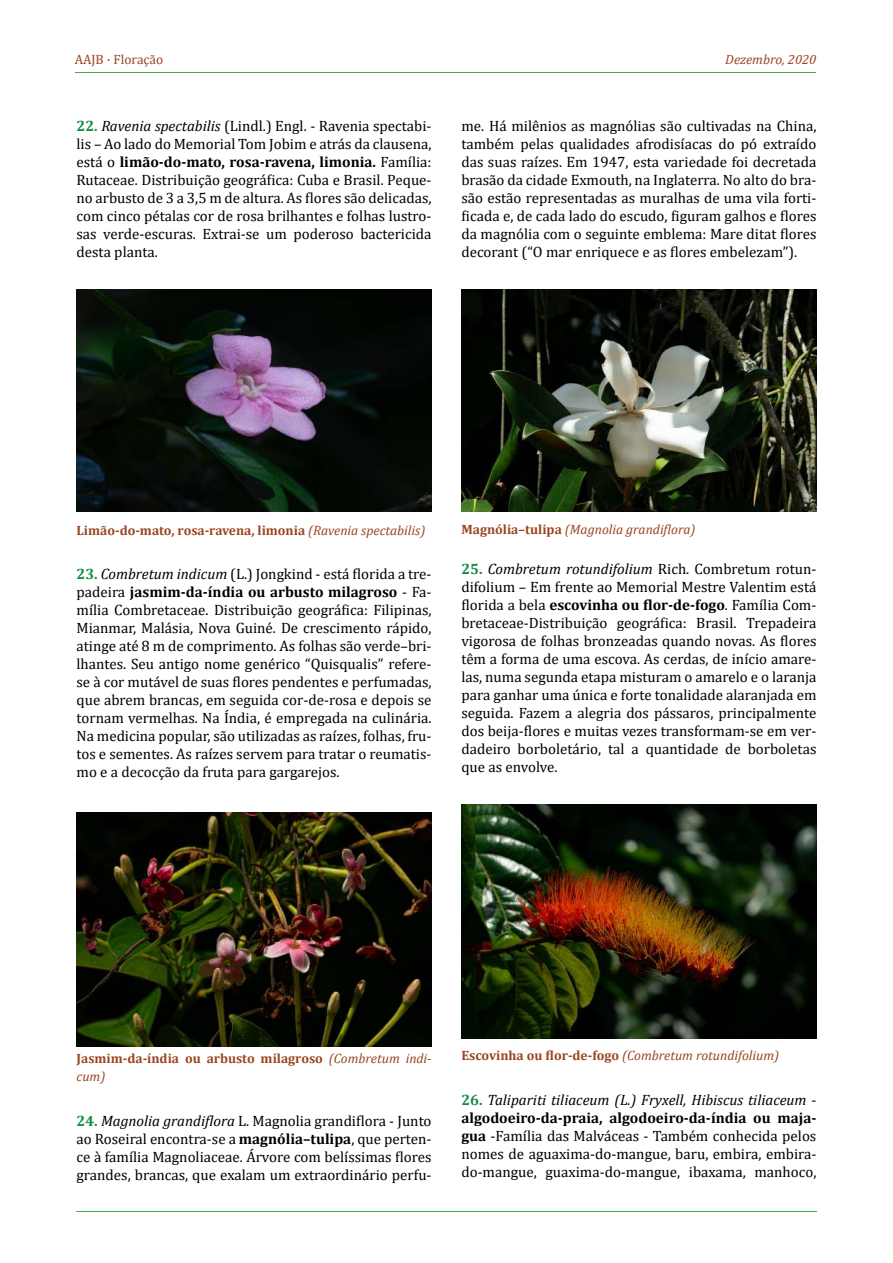
<style>
.page{position:relative;width:893px;height:1263px;background:#fff}
.page>*{position:absolute;margin:0;border:0;box-sizing:border-box;transform-origin:0 0}
.t1{font:15px/18px "Cambria";color:#000;text-align:justify}
.t2{font:700 13.5px/18px "Cambria";color:#9a4521}
.t3{font:italic 13.5px "Cambria";color:#9a4521}
.t4{font:13.5px "Cambria";color:#9a4521}
.s1{font-weight:700;color:#118b44}
.s2{font-style:italic}
.s3{font-weight:700}
.s4{font-weight:400;font-style:italic}
.s5{font-weight:700;font-style:normal}
</style>
<div class="page">
<hr style="left:76px;top:1211px;width:741px;height:1px;background:#40ae49">
<hr style="left:75px;top:72px;width:741px;height:1px;background:#40ae49">
<img style="left:77px;top:289px;width:355px;height:222px">
<img style="left:77px;top:812px;width:355px;height:234px">
<img style="left:461px;top:289px;width:355px;height:222px">
<img style="left:461px;top:804px;width:355px;height:234px">
<p class="t4" style="left:75px;top:51px;width:90px">AAJB · Floração</p>
<p class="t3" style="left:725px;top:50px;width:93px">Dezembro, 2020</p>
<p class="t1" style="left:77px;top:117px;width:357px"><span class="s1">22.</span> <span class="s2">Ravenia spectabilis</span> (Lindl.) Engl. - Ravenia spectabi&shy;lis – Ao lado do Memorial Tom Jobim e atrás da clausena, está o <span class="s3">limão-do-mato, rosa-ravena, limonia.</span> Família:<br>Rutaceae. Distribuição geográfica: Cuba e Brasil. Peque&shy;no arbusto de 3 a 3,5 m de altura. As flores são delicadas, com cinco pétalas cor de rosa brilhantes e folhas lustro&shy;sas verde-escuras. Extrai-se um poderoso bactericida desta planta.</p>
<p class="t1" style="left:461px;top:117px;width:357px">me. Há milênios as magnólias são cultivadas na China, também pelas qualidades afrodisíacas do pó extraído das suas raízes. Em 1947, esta variedade foi decretada brasão da cidade Exmouth, na Inglaterra. No alto do bra&shy;são estão representadas as muralhas de uma vila forti&shy;ficada e, de cada lado do escudo, figuram galhos e flores da magnólia com o seguinte emblema: Mare ditat flores decorant (“O mar enriquece e as flores embelezam”).</p>
<p class="t2" style="left:77px;top:521px;width:350px">Limão-do-mato, rosa-ravena, limonia <span class="s4">(Ravenia spectabilis)</span></p>
<p class="t1" style="left:77px;top:565px;width:357px"><span class="s1">23.</span> <span class="s2">Combretum indicum</span> (L.) Jongkind - está florida a tre&shy;padeira <span class="s3">jasmim-da-índia ou arbusto milagroso</span> - Fa&shy;mília Combretaceae. Distribuição geográfica: Filipinas, Mianmar, Malásia, Nova Guiné. De crescimento rápido, atinge até 8 m de comprimento. As folhas são verde–bri&shy;lhantes. Seu antigo nome genérico “Quisqualis” refere&shy;se à cor mutável de suas flores pendentes e perfumadas, que abrem brancas, em seguida cor-de-rosa e depois se tornam vermelhas. Na Índia, é empregada na culinária.<br>Na medicina popular, são utilizadas as raízes, folhas, fru&shy;tos e sementes. As raízes servem para tratar o reumatis&shy;mo e a decocção da fruta para gargarejos.</p>
<p class="t3" style="left:461px;top:520px;width:236px"><span class="s5">Magnólia–tulipa</span> (Magnolia grandiflora)</p>
<p class="t1" style="left:461px;top:560px;width:357px"><span class="s1">25.</span> <span class="s2">Combretum rotundifolium</span> Rich. Combretum rotun&shy;difolium – Em frente ao Memorial Mestre Valentim está florida a bela <span class="s3">escovinha ou flor-de-fogo</span>. Família Com&shy;bretaceae-Distribuição geográfica: Brasil. Trepadeira vigorosa de folhas bronzeadas quando novas. As flores têm a forma de uma escova. As cerdas, de início amare&shy;las, numa segunda etapa misturam o amarelo e o laranja para ganhar uma única e forte tonalidade alaranjada em seguida. Fazem a alegria dos pássaros, principalmente dos beija-flores e muitas vezes transformam-se em ver&shy;dadeiro borboletário, tal a quantidade de borboletas que as envolve.</p>
<p class="t2" style="left:77px;top:1049px;width:357px">Jasmim-da-índia ou arbusto milagroso <span class="s4">(Combretum indi&shy;cum)</span></p>
<p class="t1" style="left:77px;top:1111px;width:357px"><span class="s1">24.</span> <span class="s2">Magnolia grandiflora</span> L. Magnolia grandiflora - Junto ao Roseiral encontra-se a <span class="s3">magnólia–tulipa</span>, que perten&shy;ce à família Magnoliaceae. Árvore com belíssimas flores grandes, brancas, que exalam um extraordinário perfu-</p>
<p class="t3" style="left:461px;top:1046px;width:319px"><span class="s5">Escovinha ou flor-de-fogo</span> (Combretum rotundifolium)</p>
<p class="t1" style="left:461px;top:1091px;width:357px"><span class="s1">26.</span> <span class="s2">Talipariti tiliaceum (L.) Fryxell, Hibiscus tiliaceum</span> - <span class="s3">algodoeiro-da-praia, algodoeiro-da-índia ou maja&shy;gua</span> -Família das Malváceas - Também conhecida pelos nomes de aguaxima-do-mangue, baru, embira, embira&shy;do-mangue, guaxima-do-mangue, ibaxama, manhoco,</p>
</div>
